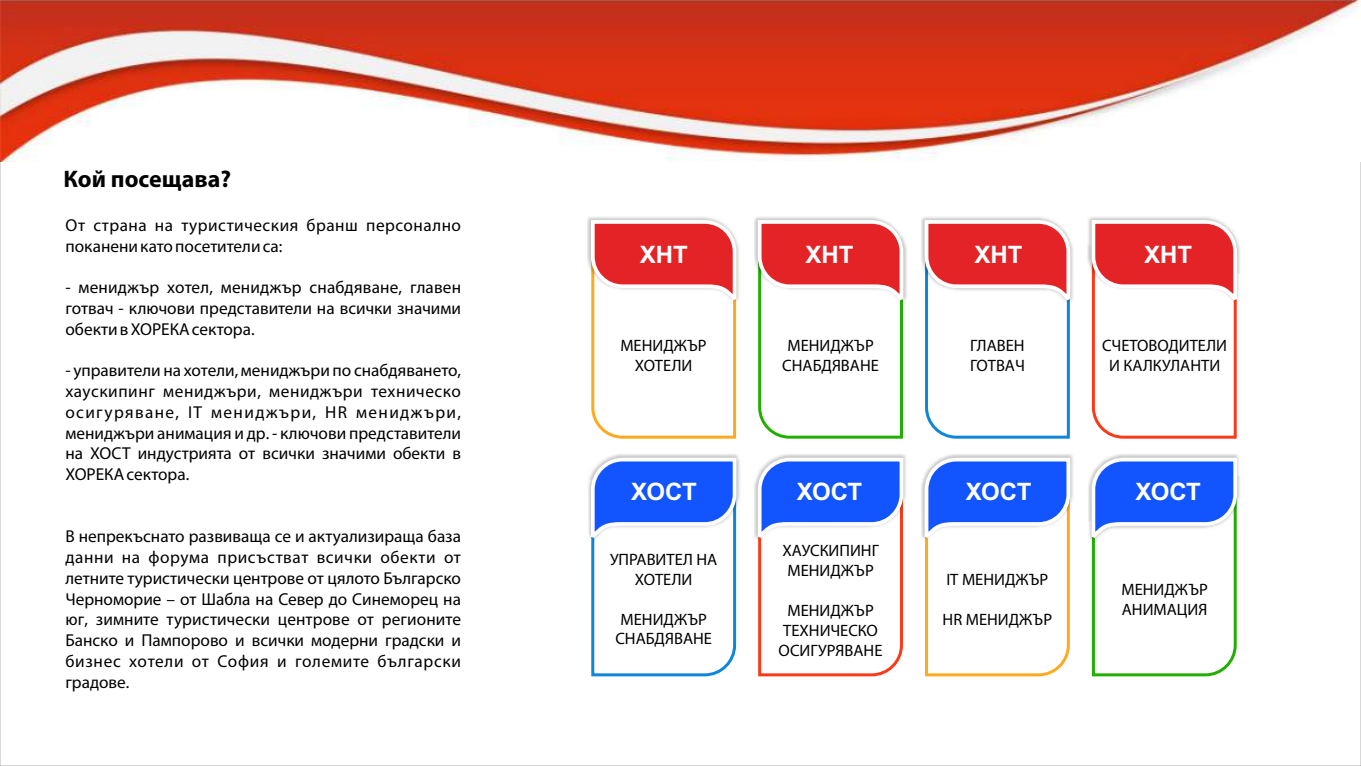
<style>
.page{position:relative;width:1361px;height:766px;background:#fff}
.page>*{position:absolute;margin:0;border:0;box-sizing:border-box;transform-origin:0 0}
.t1{font:700 24px "Arial";color:#fff}
.t2{font:700 24px "Myriad Pro";color:#000}
.t3{font:17.25px/20.7px "Myriad Pro";color:#000;text-align:justify}
.t4{font:17.25px/20.7px "Myriad Pro";letter-spacing:.03em;color:#000}
.t5{font:16.5px/19.8px "Myriad Pro";color:#000;text-align:center}
</style>
<div class="page">
<img style="left:587px;top:217px;width:152px;height:82px">
<svg style="left:589px;top:218px;width:149px;height:221px"></svg>
<img style="left:921px;top:217px;width:152px;height:83px">
<svg style="left:923px;top:218px;width:149px;height:221px"></svg>
<img style="left:754px;top:217px;width:153px;height:83px">
<svg style="left:756px;top:218px;width:149px;height:221px"></svg>
<img style="left:1087px;top:217px;width:153px;height:57px">
<svg style="left:1089px;top:218px;width:150px;height:221px"></svg>
<img style="left:588px;top:454px;width:152px;height:75px">
<svg style="left:589px;top:455px;width:149px;height:222px"></svg>
<img style="left:921px;top:454px;width:152px;height:84px">
<svg style="left:923px;top:455px;width:149px;height:222px"></svg>
<img style="left:754px;top:454px;width:152px;height:84px">
<svg style="left:756px;top:455px;width:149px;height:222px"></svg>
<svg style="left:1089px;top:455px;width:150px;height:222px"></svg>
<img style="left:0;top:0;width:1361px;height:162px">
<h1 class="t2" style="left:64px;top:169px;width:169px">Кой посещава?</h1>
<p class="t4" style="left:65px;top:216px;width:397px">От страна на туристическия бранш персонално поканеникатопосетителиса:</p>
<p class="t3" style="left:65px;top:279px;width:397px">- мениджър хотел, мениджър снабдяване, главен готвач - ключови представители на всички значими обективХОРЕКАсектора.</p>
<p class="t3" style="left:65px;top:361px;width:397px">- управители на хотели, мениджъри по снабдяването, хаускипинг мениджъри, мениджъри техническо осигуряване, IT мениджъри, HR мениджъри, мениджъри анимация и др. - ключови представители на ХОСТ индустрията от всички значими обекти в ХОРЕКАсектора.</p>
<p class="t3" style="left:65px;top:527px;width:397px">В непрекъснато развиваща се и актуализираща база данни на форума присъстват всички обекти от летните туристически центрове от цялото Българско Черноморие – от Шабла на Север до Синеморец на юг, зимните туристически центрове от регионите Банско и Пампорово и всички модерни градски и бизнес хотели от София и големите български градове.</p>
<h1 class="t1" style="left:640px;top:245px;width:49px">ХНТ</h1>
<h1 class="t1" style="left:805px;top:245px;width:49px">ХНТ</h1>
<h1 class="t1" style="left:974px;top:245px;width:49px">ХНТ</h1>
<h1 class="t1" style="left:1144px;top:245px;width:49px">ХНТ</h1>
<p class="t5" style="left:620px;top:337px;width:88px">МЕНИДЖЪР<br>ХОТЕЛИ</p>
<p class="t5" style="left:782px;top:337px;width:98px">МЕНИДЖЪР<br>СНАБДЯВАНЕ</p>
<p class="t5" style="left:1102px;top:337px;width:126px">СЧЕТОВОДИТЕЛИ<br>И КАЛКУЛАНТИ</p>
<p class="t5" style="left:970px;top:337px;width:56px;text-align:left">ГЛАВЕН<br>ГОТВАЧ</p>
<h1 class="t1" style="left:631px;top:482px;width:67px">ХОСТ</h1>
<p class="t5" style="left:610px;top:551px;width:109px">УПРАВИТЕЛ НА<br>ХОТЕЛИ</p>
<p class="t5" style="left:615px;top:610px;width:98px">МЕНИДЖЪР<br>СНАБДЯВАНЕ</p>
<h1 class="t1" style="left:796px;top:482px;width:67px">ХОСТ</h1>
<p class="t5" style="left:782px;top:542px;width:98px">ХАУСКИПИНГ<br>МЕНИДЖЪР</p>
<p class="t5" style="left:778px;top:601px;width:105px">МЕНИДЖЪР<br>ТЕХНИЧЕСКО<br>ОСИГУРЯВАНЕ</p>
<h1 class="t1" style="left:966px;top:482px;width:67px">ХОСТ</h1>
<p class="t5" style="left:946px;top:570px;width:104px">IT МЕНИДЖЪР</p>
<p class="t5" style="left:942px;top:610px;width:111px">HR МЕНИДЖЪР</p>
<h1 class="t1" style="left:1135px;top:482px;width:67px">ХОСТ</h1>
<p class="t5" style="left:1121px;top:580px;width:88px;text-align:left">МЕНИДЖЪР<br>АНИМАЦИЯ</p>
</div>
